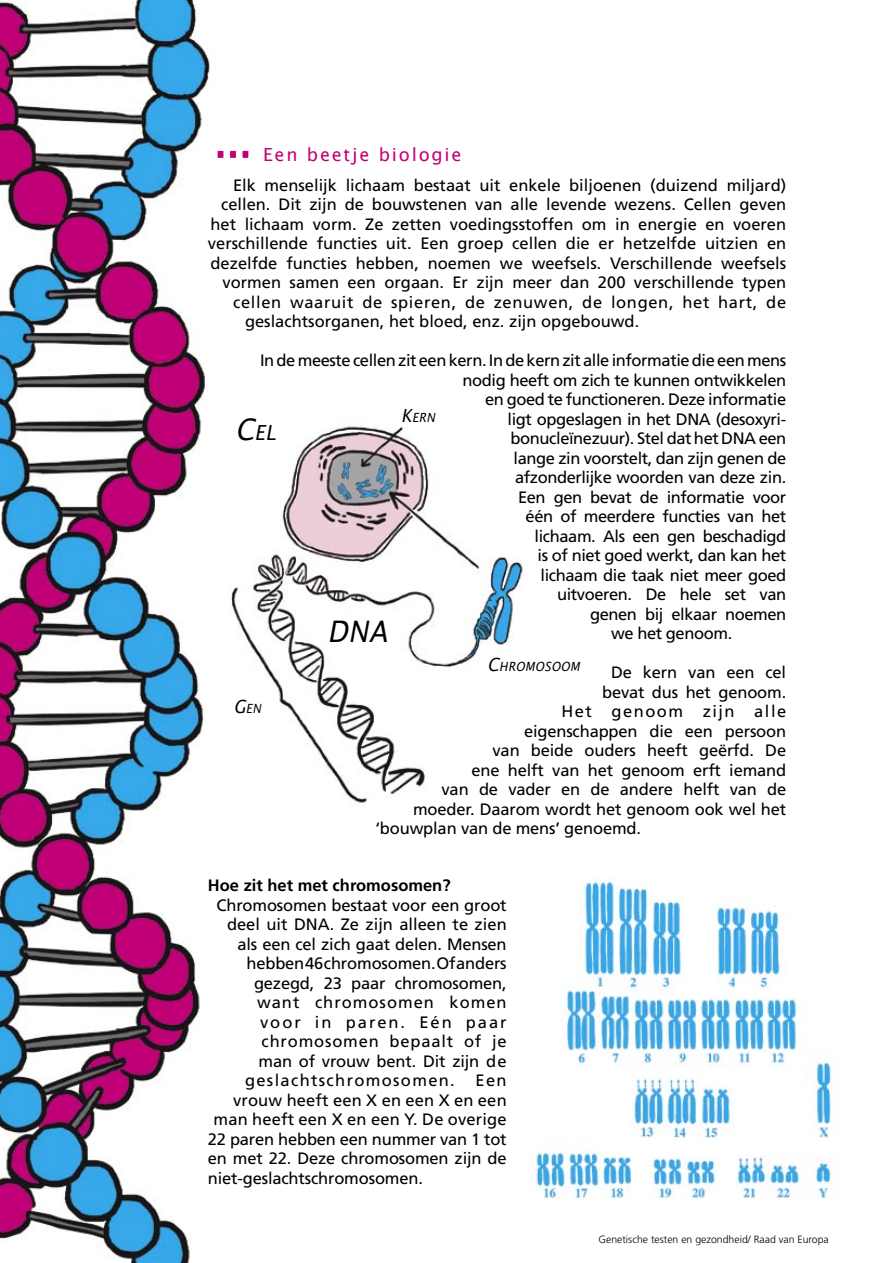
<style>
.page{position:relative;width:893px;height:1263px;background:#fff}
.page>*{position:absolute;margin:0;border:0;box-sizing:border-box;transform-origin:0 0}
.t1{font:italic 29.7px "Lucida Sans";color:#000;scale:.91 1}
.t2{font:italic 20.85px "Lucida Sans";color:#000;scale:.91 1}
.t3{font:18px "Lucida Sans";letter-spacing:.1em;color:#c10077}
.t4{font:16.5px "Frutiger";letter-spacing:-.01em;color:#000}
.t5{font:16.5px "Frutiger";letter-spacing:.01em;color:#000}
.t6{font:16.5px "Frutiger";letter-spacing:.04em;color:#000}
.t7{font:700 16.5px "Frutiger";color:#000}
.t8{font:16.5px "Frutiger";letter-spacing:.05em;color:#000}
.t9{font:16.5px "Frutiger";letter-spacing:.08em;color:#000}
.t10{font:16.5px "Frutiger";letter-spacing:.06em;color:#000}
.t11{font:16.5px "Frutiger";letter-spacing:.12em;color:#000}
.t12{font:16.5px "Frutiger";letter-spacing:.09em;color:#000}
.t13{font:italic 12.75px "Lucida Sans";letter-spacing:.035em;color:#000;scale:.91 1}
.t14{font:300 10.5px "Frutiger";color:#000}
.s1{font-size:18.15px}
.s2{font-size:29.7px}
</style>
<div class="page">
<img style="left:0;top:0;width:211px;height:1263px">
<img style="left:230px;top:426px;width:293px;height:377px">
<img style="left:536px;top:880px;width:296px;height:319px">
<div style="left:241px;top:149px;width:9px;height:10px;background:#c10077"></div>
<div style="left:240px;top:148px;width:11px;height:13px;border:3px solid #fff"></div>
<div style="left:229px;top:149px;width:8px;height:10px;background:#c10077"></div>
<div style="left:227px;top:148px;width:12px;height:13px;border:3px solid #fff"></div>
<div style="left:216px;top:149px;width:9px;height:10px;background:#c10077"></div>
<div style="left:215px;top:148px;width:11px;height:13px;border:3px solid #fff"></div>
<p class="t3" style="left:263px;top:144px;width:200px">Een beetje biologie</p>
<p class="t4" style="left:233px;top:175px;width:555px">Elk menselijk lichaam bestaat uit enkele biljoenen (duizend miljard)</p>
<p class="t4" style="left:221px;top:195px;width:567px">cellen. Dit zijn de bouwstenen van alle levende wezens. Cellen geven</p>
<p class="t4" style="left:211px;top:214px;width:577px">het lichaam vorm. Ze zetten voedingsstoffen om in energie en voeren</p>
<p class="t4" style="left:208px;top:234px;width:580px">verschillende functies uit. Een groep cellen die er hetzelfde uitzien en</p>
<p class="t4" style="left:211px;top:253px;width:577px">dezelfde functies hebben, noemen we weefsels. Verschillende weefsels</p>
<p class="t4" style="left:223px;top:273px;width:565px">vormen samen een orgaan. Er zijn meer dan 200 verschillende typen</p>
<p class="t6" style="left:233px;top:292px;width:555px">cellen waaruit de spieren, de zenuwen, de longen, het hart, de</p>
<p class="t4" style="left:245px;top:312px;width:396px">geslachtsorganen, het bloed, enz. zijn opgebouwd.</p>
<p class="t4" style="left:260px;top:351px;width:528px">In de meeste cellen zit een kern. In de kern zit alle informatie die een mens</p>
<p class="t4" style="left:463px;top:370px;width:325px">nodig heeft om zich te kunnen ontwikkelen</p>
<p class="t4" style="left:485px;top:390px;width:303px">en goed te functioneren. Deze informatie</p>
<p class="t4" style="left:508px;top:409px;width:280px">ligt opgeslagen in het DNA (desoxyri-</p>
<p class="t4" style="left:511px;top:429px;width:277px">bonucleïnezuur). Stel dat het DNA een</p>
<p class="t4" style="left:514px;top:448px;width:274px">lange zin voorstelt, dan zijn genen de</p>
<p class="t4" style="left:515px;top:468px;width:273px">afzonderlijke woorden van deze zin.</p>
<p class="t4" style="left:518px;top:487px;width:270px">Een gen bevat de informatie voor</p>
<p class="t4" style="left:526px;top:507px;width:262px">één of meerdere functies van het</p>
<p class="t4" style="left:535px;top:526px;width:253px">lichaam. Als een gen beschadigd</p>
<p class="t4" style="left:538px;top:546px;width:250px">is of niet goed werkt, dan kan het</p>
<p class="t4" style="left:541px;top:565px;width:247px">lichaam die taak niet meer goed</p>
<p class="t4" style="left:557px;top:585px;width:231px">uitvoeren. De hele set van</p>
<p class="t4" style="left:590px;top:604px;width:198px">genen bij elkaar noemen</p>
<p class="t4" style="left:611px;top:624px;width:123px">we het genoom.</p>
<p class="t4" style="left:611px;top:663px;width:177px">De kern van een cel</p>
<p class="t4" style="left:602px;top:682px;width:186px">bevat dus het genoom.</p>
<p class="t12" style="left:562px;top:702px;width:226px">Het genoom zijn alle</p>
<p class="t4" style="left:524px;top:721px;width:264px">eigenschappen die een persoon</p>
<p class="t4" style="left:493px;top:741px;width:295px">van beide ouders heeft geërfd. De</p>
<p class="t4" style="left:472px;top:760px;width:316px">ene helft van het genoom erft iemand</p>
<p class="t4" style="left:442px;top:780px;width:346px">van de vader en de andere helft van de</p>
<p class="t4" style="left:413px;top:799px;width:375px">moeder. Daarom wordt het genoom ook wel het</p>
<p class="t4" style="left:376px;top:819px;width:267px">‘bouwplan van de mens’ genoemd.</p>
<p class="t13" style="left:401px;top:410px;width:39px"><span class="s1">K</span>ERN</p>
<p class="t2" style="left:236px;top:421px;width:46px"><span class="s2">C</span>EL</p>
<p class="t1" style="left:327px;top:614px;width:67px">DNA</p>
<p class="t13" style="left:488px;top:659px;width:103px"><span class="s1">C</span>HROMOSOOM</p>
<p class="t13" style="left:234px;top:701px;width:31px"><span class="s1">G</span>EN</p>
<p class="t7" style="left:208px;top:876px;width:244px">Hoe zit het met chromosomen?</p>
<p class="t4" style="left:217px;top:895px;width:292px">Chromosomen bestaat voor een groot</p>
<p class="t4" style="left:227px;top:915px;width:281px">deel uit DNA. Ze zijn alleen te zien</p>
<p class="t4" style="left:238px;top:934px;width:271px">als een cel zich gaat delen. Mensen</p>
<p class="t4" style="left:247px;top:954px;width:262px">hebben 46 chromosomen. Of anders</p>
<p class="t4" style="left:254px;top:973px;width:254px">gezegd, 23 paar chromosomen,</p>
<p class="t10" style="left:257px;top:993px;width:251px">want chromosomen komen</p>
<p class="t11" style="left:260px;top:1012px;width:248px">voor in paren. Eén paar</p>
<p class="t8" style="left:262px;top:1032px;width:247px">chromosomen bepaalt of je</p>
<p class="t4" style="left:259px;top:1051px;width:250px">man of vrouw bent. Dit zijn de</p>
<p class="t9" style="left:245px;top:1071px;width:211px">geslachtschromosomen.</p>
<p class="t4" style="left:476px;top:1071px;width:33px">Een</p>
<p class="t5" style="left:233px;top:1090px;width:275px">vrouw heeft een X en een X en een</p>
<p class="t5" style="left:214px;top:1110px;width:295px">man heeft een X en een Y. De overige</p>
<p class="t4" style="left:208px;top:1129px;width:300px">22 paren hebben een nummer van 1 tot</p>
<p class="t4" style="left:208px;top:1149px;width:300px">en met 22. Deze chromosomen zijn de</p>
<p class="t4" style="left:208px;top:1168px;width:216px">niet-geslachtschromosomen.</p>
<p class="t14" style="left:598px;top:1233px;width:232px">Genetische testen en gezondheid/ Raad van Europa</p>
</div>
